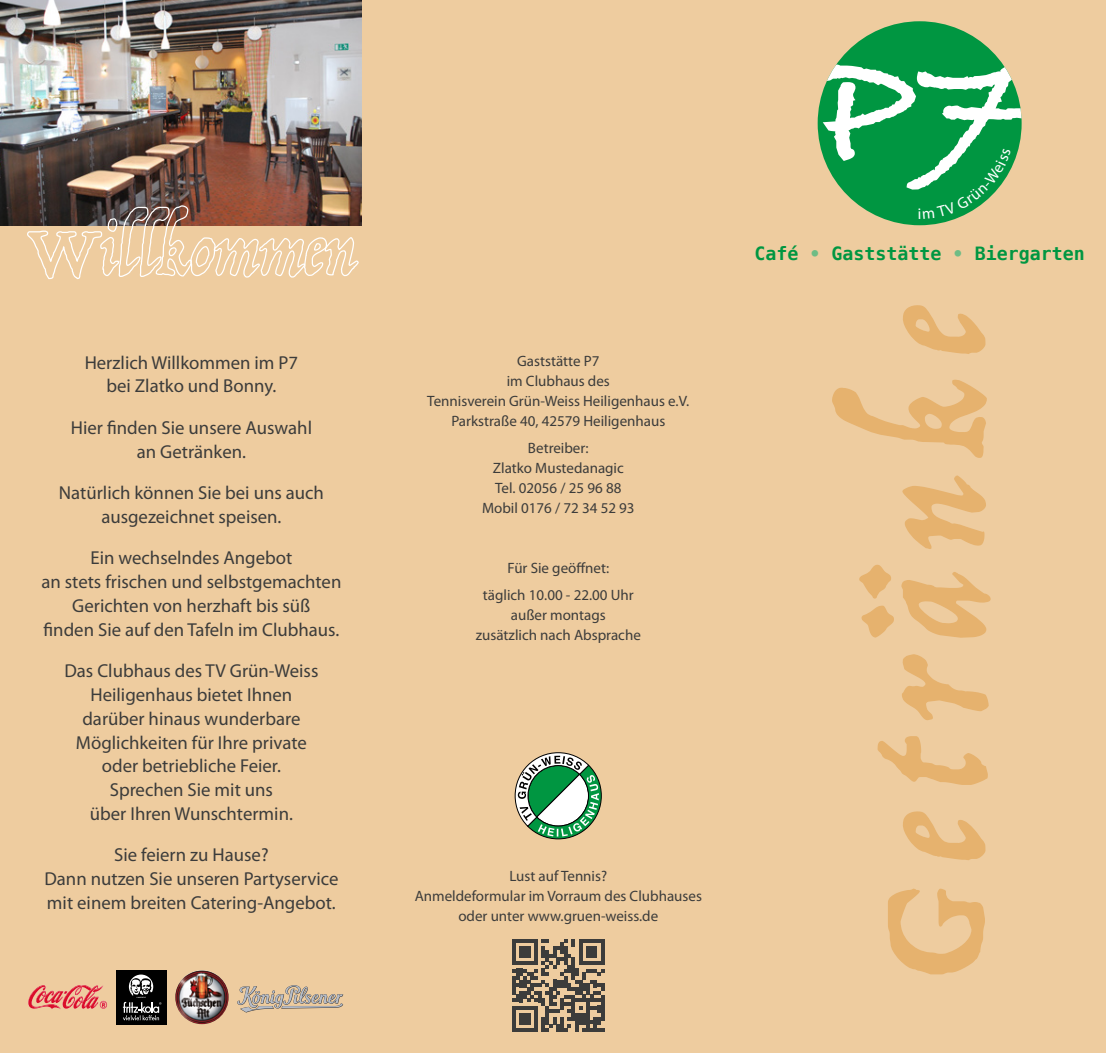
<style>
.page{position:relative;width:1106px;height:1053px;background:#fff}
.page>*{position:absolute;margin:0;border:0;box-sizing:border-box;transform-origin:0 0}
.t1{font:168.75px "Trattatello";color:#e6b26e}
.t2{font:18.75px/23.8px "Myriad Pro";color:#3c3c3b;text-align:center}
.t3{font:700 18.25px "Menlo";color:#009641}
.t4{font:15px/20px "Myriad Pro";color:#3c3c3b;text-align:center}
.s1{color:#6fbc85}
</style>
<div class="page">
<div style="left:0;top:0;width:1106px;height:1052px;background:#eecc9f"></div>
<div style="left:817px;top:21px;width:204px;height:204px;background:#009641;border-radius:50%"></div>
<svg style="left:28px;top:985px;width:79px;height:24px"></svg>
<img style="left:175px;top:970px;width:54px;height:54px;border-radius:27px">
<svg style="left:237px;top:985px;width:106px;height:27px"></svg>
<div style="left:116px;top:970px;width:51px;height:54px;background:#000"></div>
<svg style="left:123px;top:974px;width:38px;height:46px"></svg>
<img style="left:0;top:0;width:361px;height:225px">
<svg style="left:26px;top:204px;width:334px;height:76px"></svg>
<svg style="left:512px;top:939px;width:92px;height:92px"></svg>
<svg style="left:515px;top:752px;width:86px;height:87px"></svg>
<svg style="left:817px;top:65px;width:204px;height:154px"></svg>
<p class="t2" style="left:85px;top:350px;width:215px">Herzlich Willkommen im P7 bei Zlatko und Bonny.</p>
<p class="t2" style="left:71px;top:415px;width:243px">Hier finden Sie unsere Auswahl an Getränken.</p>
<p class="t2" style="left:59px;top:480px;width:267px">Natürlich können Sie bei uns auch ausgezeichnet speisen.</p>
<p class="t2" style="left:41px;top:546px;width:301px">Ein wechselndes Angebot<br>an stets frischen und selbstgemachten Gerichten von herzhaft bis süß<br>finden Sie auf den Tafeln im Clubhaus.</p>
<p class="t2" style="left:64px;top:658px;width:255px">Das Clubhaus des TV Grün-Weiss<br>Heiligenhaus bietet Ihnen darüber hinaus wunderbare<br>Möglichkeiten für Ihre private oder betriebliche Feier.<br>Sprechen Sie mit uns<br>über Ihren Wunschtermin.</p>
<p class="t2" style="left:44px;top:842px;width:295px">Sie feiern zu Hause?<br>Dann nutzen Sie unseren Partyservice mit einem breiten Catering-Angebot.</p>
<p class="t4" style="left:427px;top:350px;width:263px">Gaststätte P7<br>im Clubhaus des<br>Tennisverein Grün-Weiss Heiligenhaus e.V.<br>Parkstraße 40, 42579 Heiligenhaus</p>
<p class="t4" style="left:482px;top:437px;width:154px">Betreiber:<br>Zlatko Mustedanagic<br>Tel. 02056 / 25 96 88<br>Mobil 0176 / 72 34 52 93</p>
<p class="t4" style="left:483px;top:554px;width:152px;line-height:27.1px">Für Sie geöffnet:<br>täglich 10.00 - 22.00 Uhr</p>
<p class="t4" style="left:476px;top:604px;width:166px">außer montags<br>zusätzlich nach Absprache</p>
<p class="t4" style="left:415px;top:866px;width:289px">Lust auf Tennis?<br>Anmeldeformular im Vorraum des Clubhauses oder unter www.gruen-weiss.de</p>
<p class="t3" style="left:754px;top:240px;width:332px">Café <span class="s1">•</span> Gaststätte <span class="s1">•</span> Biergarten</p>
<h1 class="t1" style="left:826px;top:977px;width:673px;rotate:-90deg">Getränke</h1>
</div>
